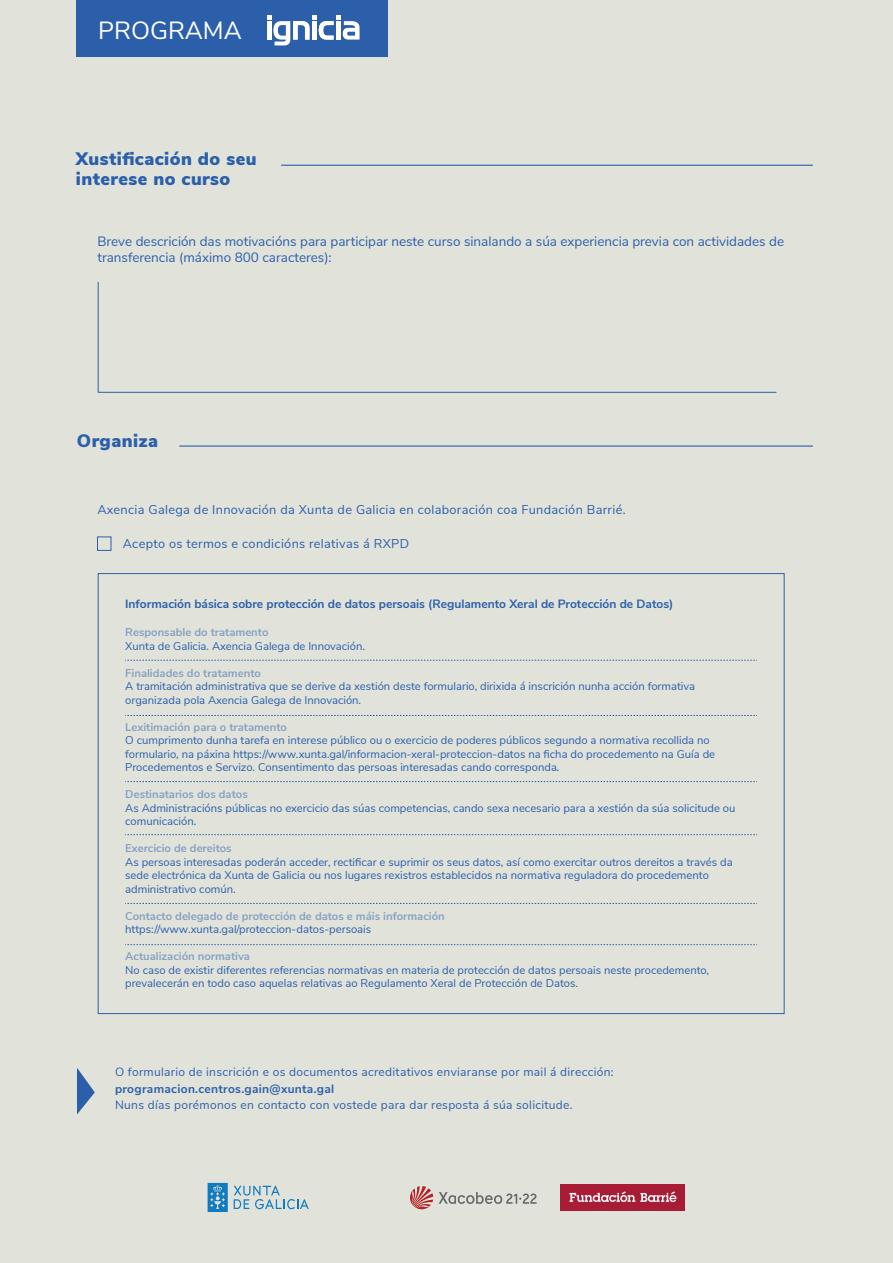
<style>
.page{position:relative;width:893px;height:1263px;background:#e1e3db}
.page>*{position:absolute;margin:0;border:0;box-sizing:border-box;transform-origin:0 0}
.t1{font:24.9px "Nunito Sans";color:#fff}
.t2{font:900 18px/19.5px "Nunito Sans";letter-spacing:.025em;color:#2c5faa}
.t3{font:13.5px/16.2px "Nunito Sans";color:#2c5faa}
.t4{font:12.75px "Nunito Sans";letter-spacing:.025em;color:#2c5faa}
.t5{font:12px "Nunito Sans";letter-spacing:.025em;color:#2c5faa}
.t6{font:700 12px "Nunito Sans";color:#2c5faa}
.t7{font:700 12px "Nunito Sans";letter-spacing:.025em;color:#2c5faa}
.t8{font:11.25px/13.5px "Nunito Sans";color:#2c5faa}
.t9{font:700 11.25px "Nunito Sans";color:rgb(44 95 170/.5)}
</style>
<div class="page">
<div style="left:76px;top:1px;width:311px;height:56px;background:#2c5faa"></div>
<svg style="left:267px;top:15px;width:93px;height:30px"></svg>
<svg style="left:98px;top:282px;width:679px;height:111px"></svg>
<hr style="left:281px;top:165px;width:532px;height:1px;background:#2c5faa">
<hr style="left:180px;top:445px;width:633px;height:2px;background:#2c5faa">
<div style="left:97px;top:537px;width:14px;height:14px;border:1px solid #2c5faa"></div>
<svg style="left:77px;top:1068px;width:18px;height:46px"></svg>
<svg style="left:125px;top:660px;width:632px;height:1px"></svg>
<svg style="left:125px;top:715px;width:632px;height:1px"></svg>
<svg style="left:125px;top:781px;width:632px;height:1px"></svg>
<svg style="left:125px;top:834px;width:632px;height:1px"></svg>
<svg style="left:125px;top:903px;width:632px;height:1px"></svg>
<svg style="left:125px;top:944px;width:632px;height:1px"></svg>
<svg style="left:208px;top:1183px;width:20px;height:29px"></svg>
<svg style="left:234px;top:1186px;width:75px;height:23px"></svg>
<div style="left:560px;top:1184px;width:125px;height:27px;background:#a91c35"></div>
<svg style="left:569px;top:1191px;width:107px;height:11px"></svg>
<svg style="left:410px;top:1186px;width:23px;height:23px"></svg>
<svg style="left:439px;top:1192px;width:98px;height:12px"></svg>
<h1 class="t1" style="left:98px;top:12px;width:145px">PROGRAMA</h1>
<h2 class="t2" style="left:76px;top:149px;width:182px">Xustificación do seu interese no curso</h2>
<p class="t3" style="left:97px;top:232px;width:688px">Breve descrición das motivacións para participar neste curso sinalando a súa experiencia previa con actividades de transferencia (máximo 800 caracteres):</p>
<h2 class="t2" style="left:77px;top:430px;width:83px">Organiza</h2>
<p class="t4" style="left:97px;top:501px;width:530px">Axencia Galega de Innovación da Xunta de Galicia en colaboración coa Fundación Barrié.</p>
<p class="t4" style="left:123px;top:534px;width:288px">Acepto os termos e condicións relativas á RXPD</p>
<p class="t6" style="left:125px;top:595px;width:550px">Información básica sobre protección de datos persoais (Regulamento Xeral de Protección de Datos)</p>
<p class="t9" style="left:125px;top:624px;width:145px">Responsable do tratamento</p>
<p class="t8" style="left:125px;top:638px;width:241px">Xunta de Galicia. Axencia Galega de Innovación.</p>
<p class="t9" style="left:125px;top:665px;width:137px">Finalidades do tratamento</p>
<p class="t8" style="left:125px;top:679px;width:571px">A tramitación administrativa que se derive da xestión deste formulario, dirixida á inscrición nunha acción formativa organizada pola Axencia Galega de Innovación.</p>
<p class="t9" style="left:125px;top:719px;width:163px">Lexitimación para o tratamento</p>
<p class="t8" style="left:125px;top:733px;width:591px">O cumprimento dunha tarefa en interese público ou o exercicio de poderes públicos segundo a normativa recollida no formulario, na páxina https://www.xunta.gal/informacion-xeral-proteccion-datos na ficha do procedemento na Guía de<br>Procedementos e Servizo. Consentimento das persoas interesadas cando corresponda.</p>
<p class="t9" style="left:125px;top:786px;width:124px">Destinatarios dos datos</p>
<p class="t8" style="left:125px;top:800px;width:612px">As Administracións públicas no exercicio das súas competencias, cando sexa necesario para a xestión da súa solicitude ou comunicación.</p>
<p class="t9" style="left:125px;top:840px;width:108px">Exercicio de dereitos</p>
<p class="t8" style="left:125px;top:854px;width:609px">As persoas interesadas poderán acceder, rectificar e suprimir os seus datos, así como exercitar outros dereitos a través da sede electrónica da Xunta de Galicia ou nos lugares rexistros establecidos na normativa reguladora do procedemento administrativo común.</p>
<p class="t9" style="left:125px;top:908px;width:321px">Contacto delegado de protección de datos e máis información</p>
<p class="t8" style="left:125px;top:922px;width:248px">https://www.xunta.gal/proteccion-datos-persoais</p>
<p class="t9" style="left:125px;top:948px;width:126px">Actualización normativa</p>
<p class="t8" style="left:125px;top:962px;width:585px">No caso de existir diferentes referencias normativas en materia de protección de datos persoais neste procedemento, prevalecerán en todo caso aquelas relativas ao Regulamento Xeral de Protección de Datos.</p>
<p class="t5" style="left:115px;top:1063px;width:500px">O formulario de inscrición e os documentos acreditativos enviaranse por mail á dirección:</p>
<p class="t7" style="left:115px;top:1080px;width:221px">programacion.centros.gain@xunta.gal</p>
<p class="t5" style="left:115px;top:1096px;width:459px">Nuns días porémonos en contacto con vostede para dar resposta á súa solicitude.</p>
</div>
